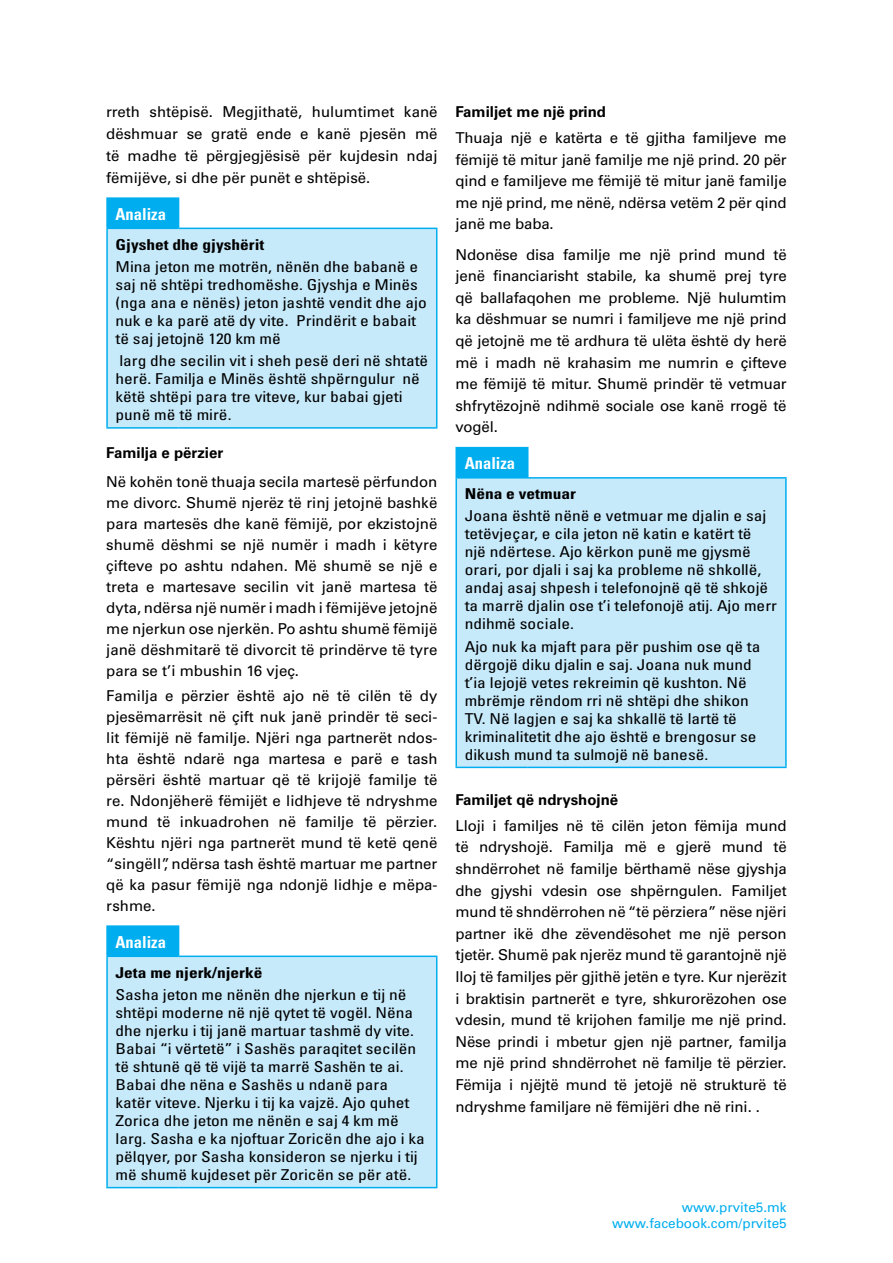
<style>
.page{position:relative;width:893px;height:1263px;background:#fff}
.page>*{position:absolute;margin:0;border:0;box-sizing:border-box;transform-origin:0 0}
.t1{font:16.5px "Univers LTCYR 67 Bold Cond";color:#fff}
.t2{font:15px/21.6px "Univers LTCYR 55 Roman";letter-spacing:-.01em;color:#000;text-align:justify}
.t3{font:condensed 15px/18px "Univers LTCYR 57";color:#000;scale:1.16 1}
.t4{font:700 15px "Univers LTCYR 65";color:#000}
.t5{font:15px "Univers LTCYR 67 Bold Cond";color:#000;scale:1.16 1}
.t6{font:13.5px/16.5px "Univers LTCYR 55 Roman";color:#00aeef;text-align:right}
</style>
<div class="page">
<div style="left:107px;top:198px;width:72px;height:30px;background:#00aeef"></div>
<div style="left:107px;top:228px;width:330px;height:200px;background:#c7eafb"></div>
<hr style="left:106px;top:197px;width:73px;height:2px;background:#00aeef">
<hr style="left:106px;top:199px;width:2px;height:29px;background:#00aeef">
<hr style="left:106px;top:228px;width:73px;height:1px;background:#00aeef">
<hr style="left:106px;top:229px;width:2px;height:198px;background:#00aeef">
<hr style="left:179px;top:228px;width:258px;height:1px;background:#00aeef">
<hr style="left:436px;top:229px;width:1px;height:198px;background:#00aeef">
<hr style="left:106px;top:427px;width:73px;height:2px;background:#00aeef">
<hr style="left:179px;top:427px;width:258px;height:2px;background:#00aeef">
<div style="left:107px;top:926px;width:72px;height:30px;background:#00aeef"></div>
<div style="left:107px;top:956px;width:330px;height:231px;background:#c7eafb"></div>
<hr style="left:106px;top:925px;width:73px;height:2px;background:#00aeef">
<hr style="left:106px;top:927px;width:2px;height:28px;background:#00aeef">
<hr style="left:106px;top:955px;width:73px;height:2px;background:#00aeef">
<hr style="left:106px;top:957px;width:2px;height:230px;background:#00aeef">
<hr style="left:179px;top:955px;width:258px;height:2px;background:#00aeef">
<hr style="left:436px;top:957px;width:1px;height:230px;background:#00aeef">
<hr style="left:106px;top:1187px;width:73px;height:1px;background:#00aeef">
<hr style="left:179px;top:1187px;width:258px;height:1px;background:#00aeef">
<div style="left:456px;top:448px;width:72px;height:30px;background:#00aeef"></div>
<div style="left:456px;top:478px;width:330px;height:289px;background:#c7eafb"></div>
<hr style="left:455px;top:447px;width:73px;height:1px;background:#00aeef">
<hr style="left:455px;top:448px;width:2px;height:29px;background:#00aeef">
<hr style="left:455px;top:477px;width:73px;height:2px;background:#00aeef">
<hr style="left:455px;top:479px;width:2px;height:288px;background:#00aeef">
<hr style="left:528px;top:477px;width:259px;height:2px;background:#00aeef">
<hr style="left:785px;top:479px;width:2px;height:288px;background:#00aeef">
<hr style="left:455px;top:767px;width:73px;height:1px;background:#00aeef">
<hr style="left:528px;top:767px;width:259px;height:1px;background:#00aeef">
<p class="t2" style="left:106px;top:100px;width:333px">rreth shtëpisë. Megjithatë, hulumtimet kanë dëshmuar se gratë ende e kanë pjesën më të madhe të përgjegjësisë për kujdesin ndaj fëmijëve, si dhe për punët e shtëpisë.</p>
<p class="t1" style="left:116px;top:204px;width:52px">Analiza</p>
<p class="t5" style="left:116px;top:235px;width:130px">Gjyshet dhe gjyshërit</p>
<p class="t3" style="left:116px;top:257px;width:270px">Mina jeton me motrën, nënën dhe babanë e saj në shtëpi tredhomëshe. Gjyshja e Minës (nga ana e nënës) jeton jashtë vendit dhe ajo nuk e ka parë atë dy vite. Prindërit e babait të saj jetojnë 120 km më</p>
<p class="t3" style="left:116px;top:351px;width:271px">larg dhe secilin vit i sheh pesë deri në shtatë herë. Familja e Minës është shpërngulur në këtë shtëpi para tre viteve, kur babai gjeti punë më të mirë.</p>
<p class="t4" style="left:106px;top:442px;width:118px">Familja e përzier</p>
<p class="t2" style="left:106px;top:470px;width:333px;line-height:21px">Në kohën tonë thuaja secila martesë përfundon me divorc. Shumë njerëz të rinj jetojnë bashkë para martesës dhe kanë fëmijë, por ekzistojnë shumë dëshmi se një numër i madh i këtyre çifteve po ashtu ndahen. Më shumë se një e treta e martesave secilin vit janë martesa të dyta, ndërsa një numër i madh i fëmijëve jetojnë me njerkun ose njerkën. Po ashtu shumë fëmijë janë dëshmitarë të divorcit të prindërve të tyre para se t’i mbushin 16 vjeç.</p>
<p class="t2" style="left:106px;top:684px;width:333px;line-height:21px">Familja e përzier është ajo në të cilën të dy pjesëmarrësit në çift nuk janë prindër të seci&shy;lit fëmijë në familje. Njëri nga partnerët ndos&shy;hta është ndarë nga martesa e parë e tash përsëri është martuar që të krijojë familje të re. Ndonjëherë fëmijët e lidhjeve të ndryshme mund të inkuadrohen në familje të përzier.<br>Kështu njëri nga partnerët mund të ketë qenë “singëll”, ndërsa tash është martuar me partner që ka pasur fëmijë nga ndonjë lidhje e mëpa&shy;rshme.</p>
<p class="t1" style="left:116px;top:932px;width:52px">Analiza</p>
<p class="t5" style="left:116px;top:963px;width:128px">Jeta me njerk/njerkë</p>
<p class="t3" style="left:116px;top:985px;width:268px">Sasha jeton me nënën dhe njerkun e tij në shtëpi moderne në një qytet të vogël. Nëna dhe njerku i tij janë martuar tashmë dy vite.<br>Babai “i vërtetë” i Sashës paraqitet secilën të shtunë që të vijë ta marrë Sashën te ai.<br>Babai dhe nëna e Sashës u ndanë para katër viteve. Njerku i tij ka vajzë. Ajo quhet Zorica dhe jeton me nënën e saj 4 km më larg. Sasha e ka njoftuar Zoricën dhe ajo i ka pëlqyer, por Sasha konsideron se njerku i tij më shumë kujdeset për Zoricën se për atë.</p>
<p class="t4" style="left:455px;top:101px;width:152px">Familjet me një prind</p>
<p class="t2" style="left:455px;top:126px;width:333px">Thuaja një e katërta e të gjitha familjeve me fëmijë të mitur janë familje me një prind. 20 për qind e familjeve me fëmijë të mitur janë familje me një prind, me nënë, ndërsa vetëm 2 për qind janë me baba.</p>
<p class="t2" style="left:455px;top:243px;width:333px">Ndonëse disa familje me një prind mund të jenë financiarisht stabile, ka shumë prej tyre që ballafaqohen me probleme. Një hulumtim ka dëshmuar se numri i familjeve me një prind që jetojnë me të ardhura të ulëta është dy herë më i madh në krahasim me numrin e çifteve me fëmijë të mitur. Shumë prindër të vetmuar shfrytëzojnë ndihmë sociale ose kanë rrogë të vogël.</p>
<p class="t1" style="left:465px;top:453px;width:52px">Analiza</p>
<p class="t5" style="left:465px;top:484px;width:97px">Nëna e vetmuar</p>
<p class="t3" style="left:465px;top:507px;width:271px">Joana është nënë e vetmuar me djalin e saj tetëvjeçar, e cila jeton në katin e katërt të<br>një ndërtese. Ajo kërkon punë me gjysmë orari, por djali i saj ka probleme në shkollë, andaj asaj shpesh i telefonojnë që të shkojë ta marrë djalin ose t’i telefonojë atij. Ajo merr ndihmë sociale.</p>
<p class="t3" style="left:465px;top:637px;width:256px">Ajo nuk ka mjaft para për pushim ose që ta dërgojë diku djalin e saj. Joana nuk mund t’ia lejojë vetes rekreimin që kushton. Në mbrëmje rëndom rri në shtëpi dhe shikon TV. Në lagjen e saj ka shkallë të lartë të kriminalitetit dhe ajo është e brengosur se dikush mund ta sulmojë në banesë.</p>
<p class="t4" style="left:455px;top:789px;width:164px">Familjet që ndryshojnë</p>
<p class="t2" style="left:455px;top:814px;width:333px">Lloji i familjes në të cilën jeton fëmija mund të ndryshojë. Familja më e gjerë mund të shndërrohet në familje bërthamë nëse gjyshja dhe gjyshi vdesin ose shpërngulen. Familjet mund të shndërrohen në “të përziera” nëse njëri partner ikë dhe zëvendësohet me një person tjetër. Shumë pak njerëz mund të garantojnë një lloj të familjes për gjithë jetën e tyre. Kur njerëzit i braktisin partnerët e tyre, shkurorëzohen ose vdesin, mund të krijohen familje me një prind.<br>Nëse prindi i mbetur gjen një partner, familja me një prind shndërrohet në familje të përzier.<br>Fëmija i njëjtë mund të jetojë në strukturë të ndryshme familjare në fëmijëri dhe në rini. .</p>
<p class="t6" style="left:612px;top:1198px;width:176px">www.prvite5.mk www.facebook.com/prvite5</p>
</div>
